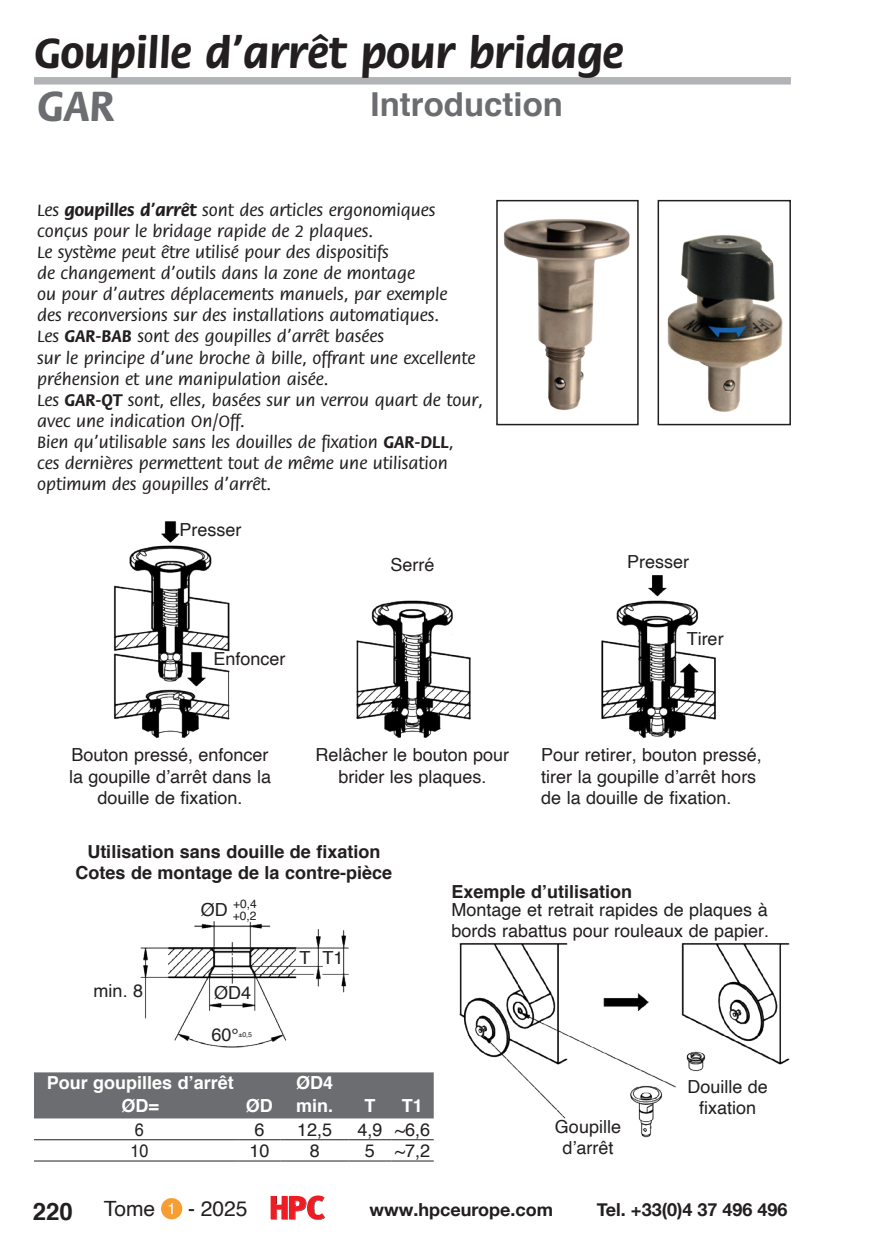
<style>
.page{position:relative;width:893px;height:1259px;background:#fff}
.page>*{position:absolute;margin:0;border:0;box-sizing:border-box;transform-origin:0 0}
.t1{font:700 45px "Flora";color:#231f20}
.t2{font:700 45px "Flora";color:#6c6d70}
.t3{font:700 33px "Helvetica";color:#6c6d70}
.t4{font:700 24px "Helvetica";color:#231f20}
.t5{font:21px "Helvetica";color:#231f20}
.t6{font:500 18px/21px "Flora";color:#231f20}
.t7{font:18px/21.6px "Helvetica";color:#231f20;text-align:center}
.t8{font:700 18px/21px "Helvetica";color:#231f20;text-align:center}
.t9{font:700 18px "Helvetica Neue";color:#231f20}
.t10{font:700 18px "Helvetica";color:#fff}
.t11{font:18px "Helvetica";color:#231f20;scale:.9 1}
.t12{font:12px/11.4px "Helvetica";color:#231f20;text-align:right}
.t13{font:6.9px "Helvetica";color:#231f20}
.s1{font-weight:700}
.s2{font-size:18px}
</style>
<div class="page">
<div style="left:161px;top:1198px;width:21px;height:21px;background:#f89d33;border-radius:50%"></div>
<svg style="left:169px;top:1203px;width:4px;height:11px"></svg>
<svg style="left:270px;top:1195px;width:55px;height:25px"></svg>
<div style="left:34px;top:77px;width:757px;height:8px;background:#b2b3b7"></div>
<img style="left:113px;top:521px;width:117px;height:217px">
<img style="left:356px;top:600px;width:115px;height:138px">
<img style="left:601px;top:575px;width:115px;height:163px">
<img style="left:140px;top:921px;width:209px;height:127px">
<img style="left:459px;top:943px;width:331px;height:195px">
<div style="left:34px;top:1072px;width:400px;height:46px;background:#6c6d70"></div>
<hr style="left:34px;top:1139px;width:204px;height:1px;background:#231f20">
<hr style="left:238px;top:1139px;width:43px;height:1px;background:#231f20">
<hr style="left:281px;top:1139px;width:68px;height:1px;background:#231f20">
<hr style="left:349px;top:1139px;width:42px;height:1px;background:#231f20">
<hr style="left:391px;top:1139px;width:43px;height:1px;background:#231f20">
<hr style="left:34px;top:1160px;width:204px;height:1px;background:#231f20">
<hr style="left:238px;top:1160px;width:43px;height:1px;background:#231f20">
<hr style="left:281px;top:1160px;width:68px;height:1px;background:#231f20">
<hr style="left:349px;top:1160px;width:42px;height:1px;background:#231f20">
<hr style="left:391px;top:1160px;width:43px;height:1px;background:#231f20">
<img style="left:503px;top:219px;width:127px;height:191px">
<div style="left:496px;top:200px;width:143px;height:225px;border:2px solid #231f20"></div>
<img style="left:667px;top:234px;width:116px;height:178px">
<div style="left:658px;top:200px;width:133px;height:225px;border:2px solid #231f20"></div>
<h1 class="t1" style="left:34px;top:29px;width:591px">Goupille d’arrêt pour bridage</h1>
<h1 class="t2" style="left:37px;top:82px;width:79px">GAR</h1>
<h2 class="t3" style="left:370px;top:78px;width:194px">Introduction</h2>
<p class="t6" style="left:37px;top:201px;width:448px">Les <span class="s1">goupilles d’arrêt</span> sont des articles ergonomiques conçus pour le bridage rapide de 2 plaques.<br>Le système peut être utilisé pour des dispositifs<br>de changement d’outils dans la zone de montage<br>ou pour d’autres déplacements manuels, par exemple<br>des reconversions sur des installations automatiques.<br>Les <span class="s1">GAR-BAB</span> sont des goupilles d’arrêt basées<br>sur le principe d’une broche à bille, offrant une excellente préhension et une manipulation aisée.<br>Les <span class="s1">GAR-QT</span> sont, elles, basées sur un verrou quart de tour, avec une indication On/Off.<br>Bien qu’utilisable sans les douilles de fixation <span class="s1">GAR-DLL</span>,<br>ces dernières permettent tout de même une utilisation optimum des goupilles d’arrêt.</p>
<p class="t7" style="left:180px;top:519px;width:64px">Presser</p>
<p class="t7" style="left:213px;top:648px;width:74px">Enfoncer</p>
<p class="t7" style="left:390px;top:555px;width:46px">Serré</p>
<p class="t7" style="left:627px;top:551px;width:64px">Presser</p>
<p class="t7" style="left:687px;top:629px;width:38px">Tirer</p>
<p class="t7" style="left:69px;top:744px;width:204px">Bouton pressé, enfoncer la goupille d’arrêt dans la douille de fixation.</p>
<p class="t7" style="left:316px;top:744px;width:195px">Relâcher le bouton pour brider les plaques.</p>
<p class="t7" style="left:541px;top:744px;width:222px;text-align:left">Pour retirer, bouton pressé, tirer la goupille d’arrêt hors de la douille de fixation.</p>
<p class="t8" style="left:76px;top:841px;width:318px">Utilisation sans douille de fixation<br>Cotes de montage de la contre-pièce</p>
<p class="t12" style="left:201px;top:898px;width:58px"><span class="s2">ØD</span> +0,4 +0,2</p>
<p class="t7" style="left:94px;top:980px;width:51px">min. 8</p>
<p class="t7" style="left:214px;top:982px;width:39px">ØD4</p>
<p class="t7" style="left:211px;top:1024px;width:29px">60°</p>
<p class="t13" style="left:239px;top:1029px;width:15px">±0,5</p>
<p class="t7" style="left:299px;top:947px;width:46px">T T1</p>
<p class="t10" style="left:47px;top:1068px;width:189px">Pour goupilles d’arrêt</p>
<p class="t10" style="left:296px;top:1068px;width:39px">ØD4</p>
<p class="t10" style="left:122px;top:1091px;width:39px">ØD=</p>
<p class="t10" style="left:246px;top:1091px;width:28px">ØD</p>
<p class="t10" style="left:296px;top:1091px;width:39px">min.</p>
<p class="t10" style="left:364px;top:1091px;width:12px">T</p>
<p class="t10" style="left:402px;top:1091px;width:23px">T1</p>
<p class="t11" style="left:135px;top:1115px;width:12px">6</p>
<p class="t7" style="left:254px;top:1119px;width:12px">6</p>
<p class="t7" style="left:297px;top:1119px;width:37px">12,5</p>
<p class="t7" style="left:357px;top:1119px;width:74px">4,9 ~6,6</p>
<p class="t11" style="left:130px;top:1137px;width:22px">10</p>
<p class="t7" style="left:249px;top:1140px;width:22px">10</p>
<p class="t7" style="left:310px;top:1140px;width:12px">8</p>
<p class="t7" style="left:365px;top:1140px;width:67px">5 ~7,2</p>
<p class="t8" style="left:452px;top:881px;width:182px">Exemple d’utilisation</p>
<p class="t7" style="left:452px;top:899px;width:319px;text-align:left">Montage et retrait rapides de plaques à bords rabattus pour rouleaux de papier.</p>
<p class="t7" style="left:555px;top:1116px;width:68px">Goupille d’arrêt</p>
<p class="t7" style="left:687px;top:1076px;width:82px">Douille de fixation</p>
<h3 class="t4" style="left:33px;top:1192px;width:42px">220</h3>
<p class="t5" style="left:104px;top:1192px;width:53px">Tome</p>
<p class="t5" style="left:188px;top:1192px;width:61px">- 2025</p>
<p class="t9" style="left:370px;top:1196px;width:185px">www.hpceurope.com</p>
<p class="t9" style="left:597px;top:1196px;width:192px">Tel. +33(0)4 37 496 496</p>
</div>
